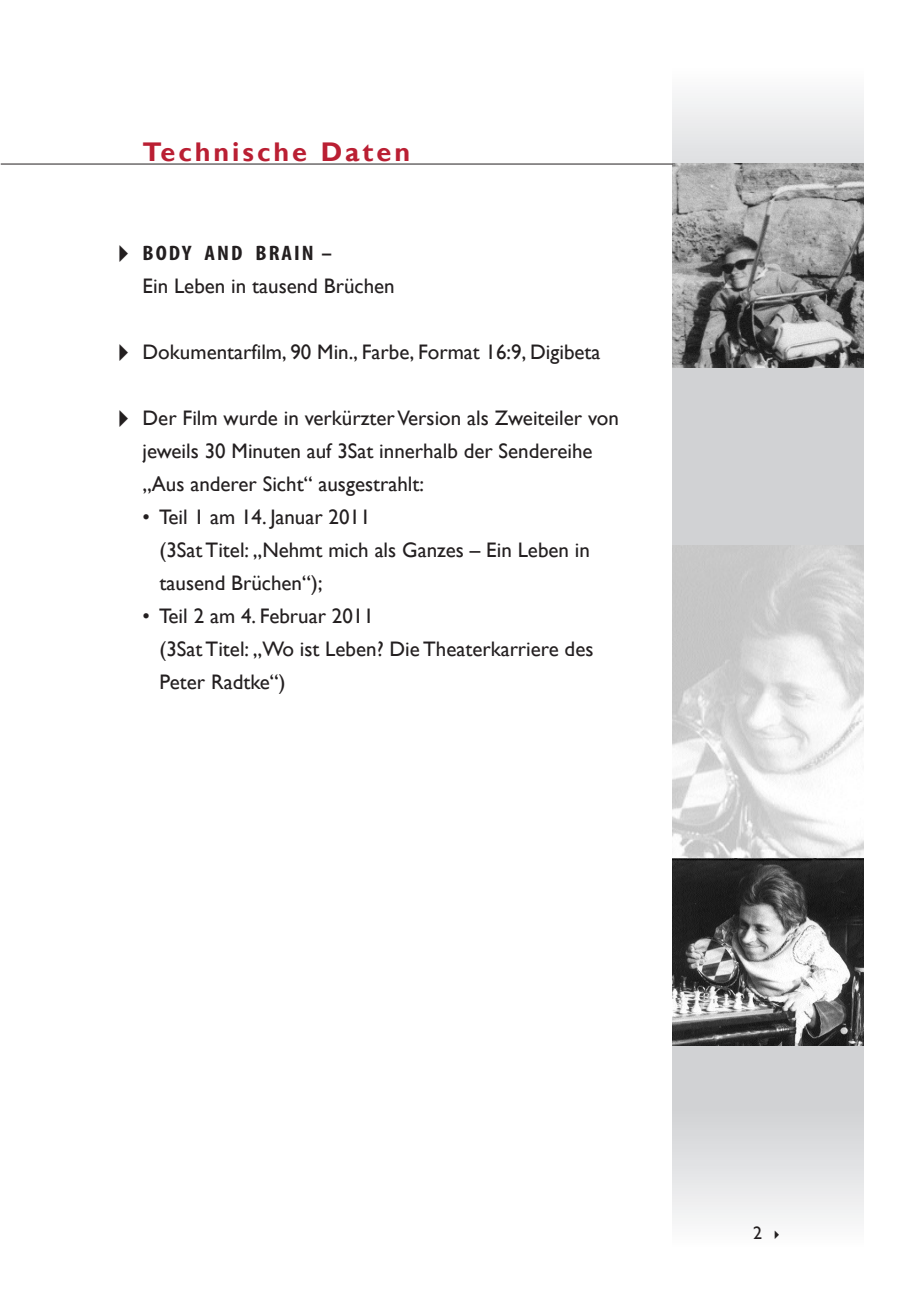
<style>
.page{position:relative;width:920px;height:1290px;background:#fff}
.page>*{position:absolute;margin:0;border:0;box-sizing:border-box;transform-origin:0 0}
.t1{font:700 27px "Gill Sans";letter-spacing:.11em;color:#ba1f33}
.t2{font:21px/33px "Gill Sans";color:#231f20}
.t3{font:700 condensed 21px "Myriad Pro";letter-spacing:.085em;color:#231f20;scale:1.1 1}
.t4{font:18px "Gill Sans";color:#231f20}
</style>
<div class="page">
<div style="left:673px;top:205px;width:191px;height:935px;background:#d1d2d4"></div>
<div style="left:673px;top:1111px;width:191px;height:136px;background:linear-gradient(to bottom,#d1d2d4,#fdfdfd)"></div>
<svg style="left:673px;top:96px;width:191px;height:67px"></svg>
<img style="left:673px;top:545px;width:191px;height:313px">
<img style="left:673px;top:858px;width:191px;height:188px">
<img style="left:673px;top:163px;width:191px;height:204px">
<hr style="left:1px;top:164px;width:672px;height:1px;background:#231f20">
<p class="t1" style="left:143px;top:136px;width:269px">Technische Daten</p>
<p class="t3" style="left:143px;top:246px;width:174px">BODY AND BRAIN –</p>
<p class="t2" style="left:143px;top:270px;width:254px">Ein Leben in tausend Brüchen</p>
<p class="t2" style="left:143px;top:336px;width:459px">Dokumentarfilm, 90 Min., Farbe, Format 16:9, Digibeta</p>
<p class="t2" style="left:143px;top:402px;width:478px">Der Film wurde in verkürzterVersion als Zweiteiler von jeweils 30 Minuten auf 3Sat innerhalb der Sendereihe „Aus anderer Sicht“ ausgestrahlt:</p>
<p class="t2" style="left:160px;top:501px;width:432px;text-indent:-17px">• Teil 1 am 14. Januar 2011<br>(3Sat Titel: „Nehmt mich als Ganzes – Ein Leben in tausend Brüchen“);</p>
<p class="t2" style="left:160px;top:600px;width:435px;text-indent:-17px">• Teil 2 am 4. Februar 2011<br>(3Sat Titel: „Wo ist Leben? Die Theaterkarriere des<br>Peter Radtke“)</p>
<p class="t4" style="left:753px;top:1223px;width:32px">2 ✔</p>
</div>
